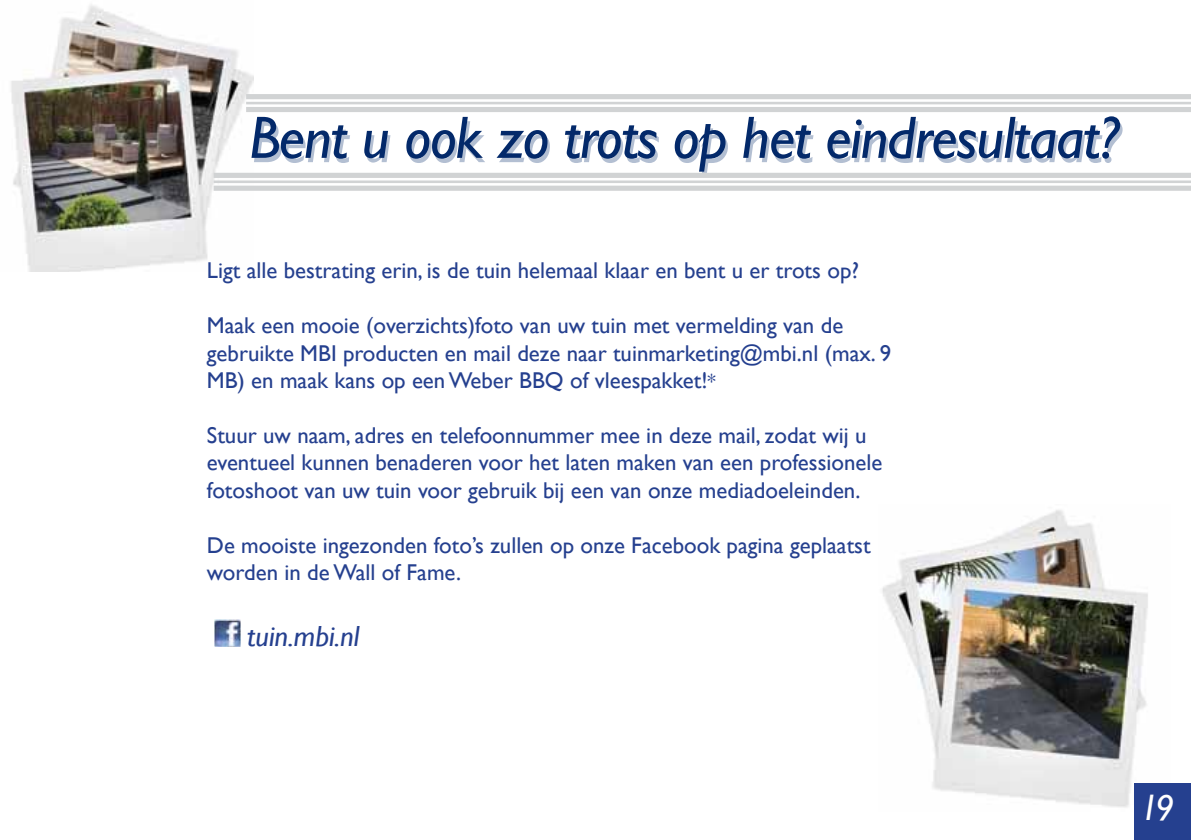
<style>
.page{position:relative;width:1191px;height:840px;background:#fff}
.page>*{position:absolute;margin:0;border:0;box-sizing:border-box;transform-origin:0 0}
.t1{font:italic 60px "Gill Sans";letter-spacing:-.02em;color:#03296a}
.t2{font:italic 36px "Gill Sans";color:#fff}
.t3{font:italic 29px "Gill Sans";color:#25408f}
.t4{font:22.8px/27.4px "Gill Sans";color:#25408f}
.s1{font-size:20px}
</style>
<div class="page">
<img style="left:882px;top:510px;width:266px;height:298px">
<div style="left:1134px;top:782px;width:57px;height:57px;background:#25408f"></div>
<img style="left:11px;top:4px;width:242px;height:268px">
<img style="left:214px;top:619px;width:27px;height:27px">
<div style="left:214px;top:173px;width:977px;height:5px;background:#d1d3d4"></div>
<hr style="left:214px;top:180px;width:977px;height:3px;background:#d1d3d4">
<div style="left:214px;top:185px;width:977px;height:6px;background:#d1d3d4"></div>
<div style="left:246px;top:94px;width:945px;height:5px;background:#d1d3d4"></div>
<hr style="left:246px;top:102px;width:945px;height:2px;background:#d1d3d4">
<div style="left:246px;top:107px;width:945px;height:5px;background:#d1d3d4"></div>
<h1 class="t1" style="left:251px;top:107px;width:872px">Bent u ook zo trots op het eindresultaat?</h1>
<p class="t4" style="left:207px;top:257px;width:653px">Ligt alle bestrating erin, is de tuin helemaal klaar en bent u er trots op?</p>
<p class="t4" style="left:207px;top:312px;width:686px">Maak een mooie (overzichts)foto van uw tuin met vermelding van de gebruikte MBI producten en mail deze naar tuinmarketing@mbi.nl (max. 9<br>MB) en maak kans op een Weber BBQ of vleespakket!<span class="s1">*</span></p>
<p class="t4" style="left:207px;top:421px;width:677px">Stuur uw naam, adres en telefoonnummer mee in deze mail, zodat wij u eventueel kunnen benaderen voor het laten maken van een professionele fotoshoot van uw tuin voor gebruik bij een van onze mediadoeleinden.</p>
<p class="t4" style="left:207px;top:531px;width:665px">De mooiste ingezonden foto’s zullen op onze Facebook pagina geplaatst worden in de Wall of Fame.</p>
<p class="t3" style="left:247px;top:619px;width:114px">tuin.mbi.nl</p>
<h2 class="t2" style="left:1140px;top:786px;width:35px">19</h2>
</div>
